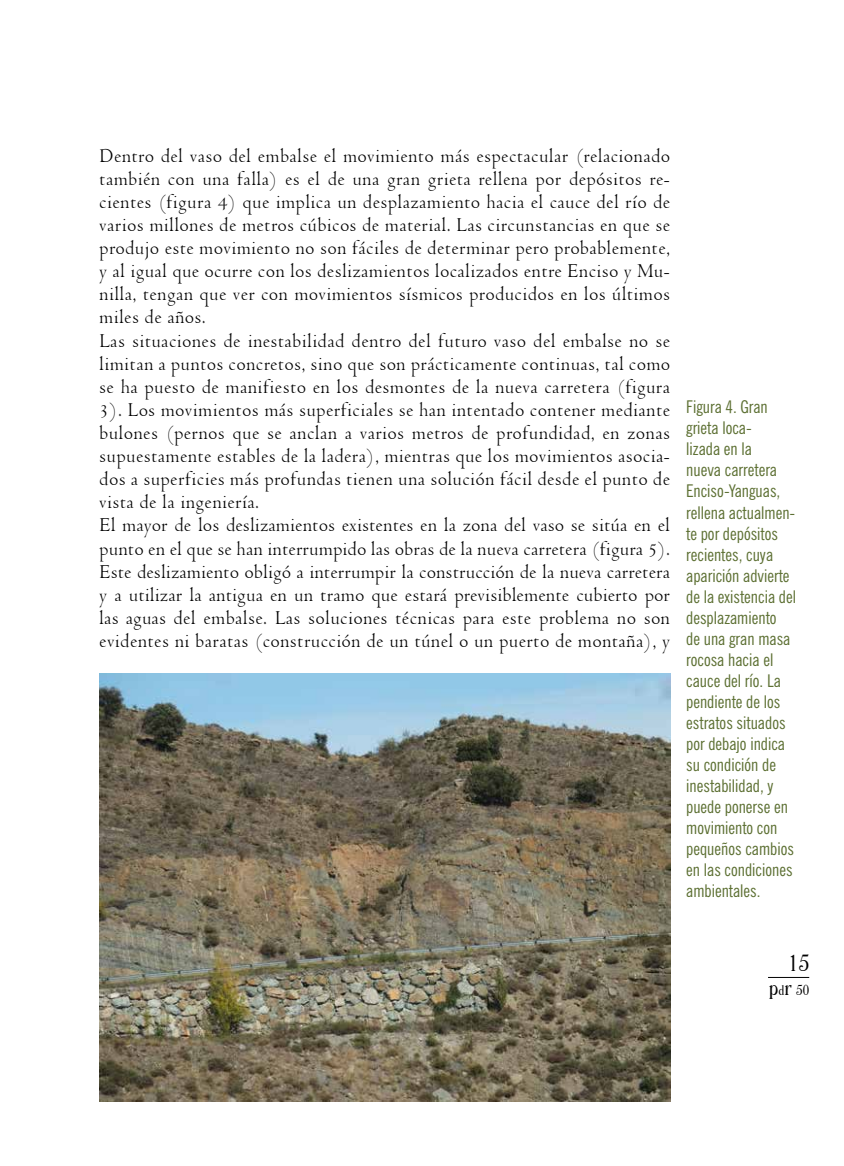
<style>
.page{position:relative;width:844px;height:1166px;background:#fff}
.page>*{position:absolute;margin:0;border:0;box-sizing:border-box;transform-origin:0 0}
.t1{font:300 condensed 22.75px "Windsor BT";color:#000}
.t2{font:21px/23.1px "Venetian 301 BT";letter-spacing:.01em;color:#000;scale:.95 1}
.t3{font:condensed 17.5px/21px "News Gothic BT";color:#5d7033}
.t4{font:300 condensed 14px "Windsor BT";color:#000}
.s1{font-size:22.75px}
</style>
<div class="page">
<hr style="left:767px;top:977px;width:42px;height:1px;background:#000">
<img style="left:99px;top:673px;width:571px;height:428px">
<p class="t2" style="left:99px;top:144px;width:602px">Dentro del vaso del embalse el movimiento más espectacular (relacionado también con una falla) es el de una gran grieta rellena por depósitos re&shy;cientes (figura 4) que implica un desplazamiento hacia el cauce del río de varios millones de metros cúbicos de material. Las circunstancias en que se produjo este movimiento no son fáciles de determinar pero probablemente, y al igual que ocurre con los deslizamientos localizados entre Enciso y Mu&shy;nilla, tengan que ver con movimientos sísmicos producidos en los últimos miles de años.<br>Las situaciones de inestabilidad dentro del futuro vaso del embalse no se limitan a puntos concretos, sino que son prácticamente continuas, tal como se ha puesto de manifiesto en los desmontes de la nueva carretera (figura 3). Los movimientos más superficiales se han intentado contener mediante bulones (pernos que se anclan a varios metros de profundidad, en zonas supuestamente estables de la ladera), mientras que los movimientos asocia&shy;dos a superficies más profundas tienen una solución fácil desde el punto de vista de la ingeniería.<br>El mayor de los deslizamientos existentes en la zona del vaso se sitúa en el punto en el que se han interrumpido las obras de la nueva carretera (figura 5).<br>Este deslizamiento obligó a interrumpir la construcción de la nueva carretera y a utilizar la antigua en un tramo que estará previsiblemente cubierto por las aguas del embalse. Las soluciones técnicas para este problema no son evidentes ni baratas (construcción de un túnel o un puerto de montaña), y</p>
<p class="t3" style="left:686px;top:397px;width:111px">Figura 4. Gran grieta loca-<br>lizada en la<br>nueva carretera<br>Enciso-Yanguas, rellena actualmen&shy;te por depósitos recientes, cuya aparición advierte de la existencia del desplazamiento<br>de una gran masa rocosa hacia el cauce del río. La pendiente de los estratos situados por debajo indica su condición de inestabilidad, y puede ponerse en movimiento con pequeños cambios en las condiciones ambientales.</p>
<p class="t1" style="left:788px;top:948px;width:23px">15</p>
<p class="t4" style="left:768px;top:981px;width:42px"><span class="s1">p</span>d<span class="s1">r</span> 50</p>
</div>
